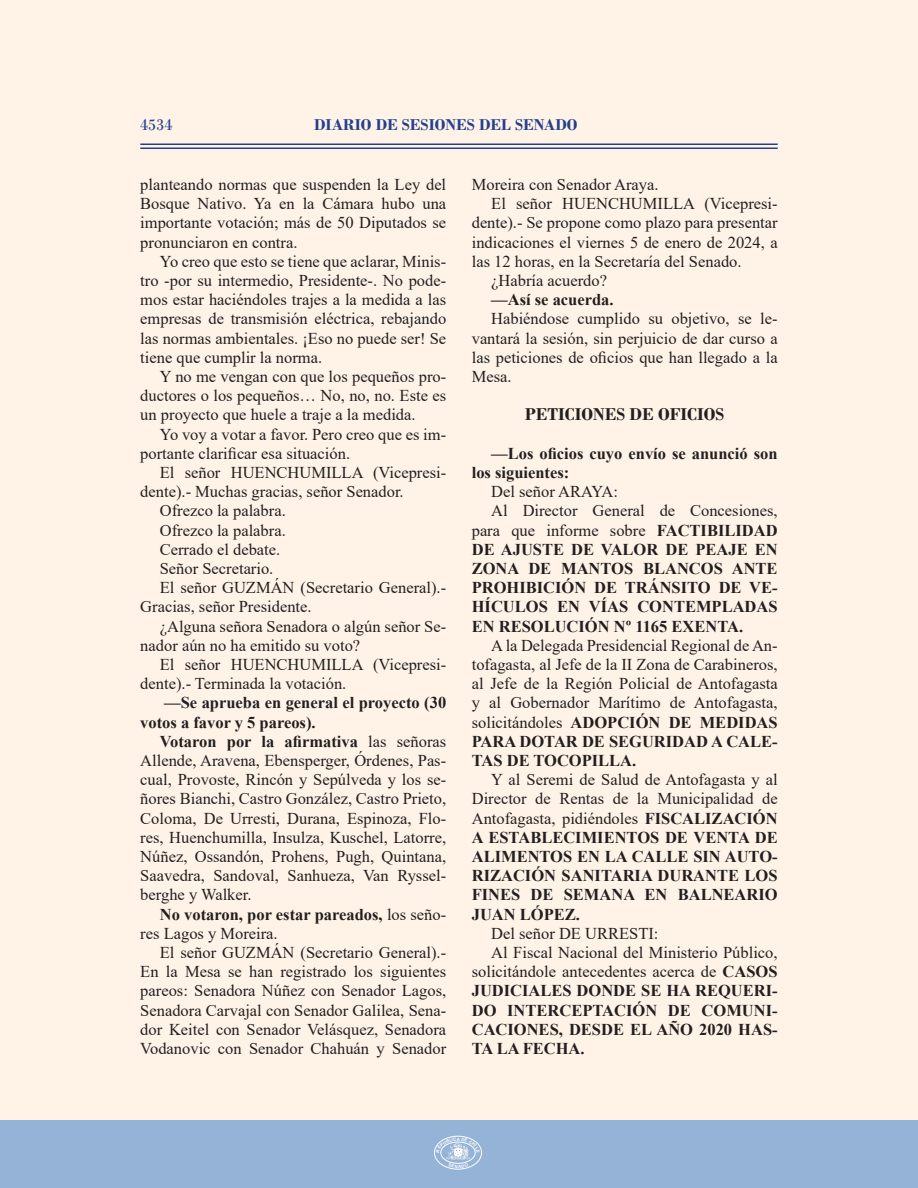
<style>
.page{position:relative;width:918px;height:1188px;background:#fff}
.page>*{position:absolute;margin:0;border:0;box-sizing:border-box;transform-origin:0 0}
.Título_Capítulo_Sesión{font:700 18px "Bodoni";color:#231f20}
.Párrafo_Texto_Sesión{font:16.5px/19.2px "Times New Roman";color:#231f20;text-align:justify}
.Párrafo_Texto_Sesión-2{font:700 16.5px/19.2px "Times New Roman";color:#231f20}
.t1{font:700 16.5px "Bodoni";color:#253f8e}
.t2{font:16.5px "Bodoni";color:#253f8e}
.t3{font:700 4.5px "Arial";color:#fff}
.s1{font-weight:700}
.s2{font-weight:400}
</style>
<div class="page">
<div style="left:0;top:1120px;width:918px;height:68px;background:#95b3d7"></div>
<div style="left:434px;top:1136px;width:48px;height:33px;border:1px solid #fff;border-radius:50%"></div>
<hr style="left:140px;top:148px;width:638px;height:1px;background:#253f8e">
<hr style="left:140px;top:144px;width:638px;height:1px;background:#253f8e">
<svg style="left:436px;top:1137px;width:44px;height:31px"></svg>
<p class="t2" style="left:140px;top:115px;width:34px">4534</p>
<p class="t1" style="left:314px;top:114px;width:265px">DIARIO DE SESIONES DEL SENADO</p>
<p class="Párrafo_Texto_Sesión" style="left:140px;top:174px;width:307px">planteando normas que suspenden la Ley del Bosque Nativo. Ya en la Cámara hubo una importante votación; más de 50 Diputados se pronunciaron en contra.</p>
<p class="Párrafo_Texto_Sesión" style="left:140px;top:251px;width:307px;text-indent:20px">Yo creo que esto se tiene que aclarar, Minis&shy;tro -por su intermedio, Presidente-. No pode&shy;mos estar haciéndoles trajes a la medida a las empresas de transmisión eléctrica, rebajando las normas ambientales. ¡Eso no puede ser! Se tiene que cumplir la norma.</p>
<p class="Párrafo_Texto_Sesión" style="left:140px;top:366px;width:307px;text-indent:20px">Y no me vengan con que los pequeños pro&shy;ductores o los pequeños… No, no, no. Este es un proyecto que huele a traje a la medida.</p>
<p class="Párrafo_Texto_Sesión" style="left:140px;top:424px;width:307px;text-indent:20px">Yo voy a votar a favor. Pero creo que es im&shy;portante clarificar esa situación.</p>
<p class="Párrafo_Texto_Sesión" style="left:140px;top:462px;width:307px;text-indent:20px">El señor HUENCHUMILLA (Vicepresi&shy;dente).- Muchas gracias, señor Senador.</p>
<p class="Párrafo_Texto_Sesión" style="left:160px;top:501px;width:127px">Ofrezco la palabra.</p>
<p class="Párrafo_Texto_Sesión" style="left:160px;top:520px;width:127px">Ofrezco la palabra.</p>
<p class="Párrafo_Texto_Sesión" style="left:160px;top:539px;width:122px">Cerrado el debate.</p>
<p class="Párrafo_Texto_Sesión" style="left:160px;top:558px;width:115px">Señor Secretario.</p>
<p class="Párrafo_Texto_Sesión" style="left:140px;top:578px;width:307px;text-indent:20px">El señor GUZMÁN (Secretario General).-<br>Gracias, señor Presidente.</p>
<p class="Párrafo_Texto_Sesión" style="left:140px;top:616px;width:307px;text-indent:20px">¿Alguna señora Senadora o algún señor Se&shy;nador aún no ha emitido su voto?</p>
<p class="Párrafo_Texto_Sesión" style="left:140px;top:654px;width:307px;text-indent:20px">El señor HUENCHUMILLA (Vicepresi&shy;dente).- Terminada la votación.</p>
<p class="Párrafo_Texto_Sesión-2" style="left:140px;top:693px;width:307px;text-indent:24px">—Se aprueba en general el proyecto (30 votos a favor y 5 pareos).</p>
<p class="Párrafo_Texto_Sesión" style="left:140px;top:731px;width:307px;text-indent:20px"><span class="s1">Votaron por la afirmativa</span> las señoras Allende, Aravena, Ebensperger, Órdenes, Pas&shy;cual, Provoste, Rincón y Sepúlveda y los se&shy;ñores Bianchi, Castro González, Castro Prieto, Coloma, De Urresti, Durana, Espinoza, Flo&shy;res, Huenchumilla, Insulza, Kuschel, Latorre, Núñez, Ossandón, Prohens, Pugh, Quintana, Saavedra, Sandoval, Sanhueza, Van Ryssel&shy;berghe y Walker.</p>
<p class="Párrafo_Texto_Sesión-2" style="left:140px;top:904px;width:307px;text-indent:20px">No votaron, por estar pareados, <span class="s2">los seño&shy;res Lagos y Moreira.</span></p>
<p class="Párrafo_Texto_Sesión" style="left:140px;top:942px;width:307px;text-indent:20px">El señor GUZMÁN (Secretario General).- En la Mesa se han registrado los siguientes pareos: Senadora Núñez con Senador Lagos, Senadora Carvajal con Senador Galilea, Sena&shy;dor Keitel con Senador Velásquez, Senadora Vodanovic con Senador Chahuán y Senador</p>
<p class="Párrafo_Texto_Sesión" style="left:472px;top:174px;width:188px">Moreira con Senador Araya.</p>
<p class="Párrafo_Texto_Sesión" style="left:472px;top:194px;width:307px;text-indent:20px">El señor HUENCHUMILLA (Vicepresi&shy;dente).- Se propone como plazo para presentar indicaciones el viernes 5 de enero de 2024, a las 12 horas, en la Secretaría del Senado.</p>
<p class="Párrafo_Texto_Sesión" style="left:491px;top:270px;width:117px">¿Habría acuerdo?</p>
<p class="Párrafo_Texto_Sesión-2" style="left:491px;top:290px;width:124px">—Así se acuerda.</p>
<p class="Párrafo_Texto_Sesión" style="left:472px;top:309px;width:307px;text-indent:20px">Habiéndose cumplido su objetivo, se le&shy;vantará la sesión, sin perjuicio de dar curso a las peticiones de oficios que han llegado a la Mesa.</p>
<p class="Título_Capítulo_Sesión" style="left:525px;top:404px;width:201px">PETICIONES DE OFICIOS</p>
<p class="Párrafo_Texto_Sesión-2" style="left:472px;top:443px;width:307px;text-indent:20px">—Los oficios cuyo envío se anunció son los siguientes:</p>
<p class="Párrafo_Texto_Sesión" style="left:491px;top:482px;width:128px">Del señor ARAYA:</p>
<p class="Párrafo_Texto_Sesión-2" style="left:472px;top:501px;width:307px;text-align:justify;text-indent:20px"><span class="s2">Al Director General de Concesiones, para que informe sobre</span> FACTIBILIDAD DE AJUSTE DE VALOR DE PEAJE EN ZONA DE MANTOS BLANCOS ANTE PROHIBICIÓN DE TRÁNSITO DE VE-HÍCULOS EN VÍAS CONTEMPLADAS EN RESOLUCIÓN Nº 1165 EXENTA.</p>
<p class="Párrafo_Texto_Sesión" style="left:472px;top:635px;width:307px;text-indent:20px">A la Delegada Presidencial Regional de An&shy;tofagasta, al Jefe de la II Zona de Carabineros, al Jefe de la Región Policial de Antofagasta y al Gobernador Marítimo de Antofagasta, solicitándoles <span class="s1">ADOPCIÓN DE MEDIDAS PARA DOTAR DE SEGURIDAD A CALE-TAS DE TOCOPILLA.</span></p>
<p class="Párrafo_Texto_Sesión-2" style="left:472px;top:770px;width:307px;text-align:justify;text-indent:20px"><span class="s2">Y al Seremi de Salud de Antofagasta y al Director de Rentas de la Municipalidad de Antofagasta, pidiéndoles</span> FISCALIZACIÓN A ESTABLECIMIENTOS DE VENTA DE ALIMENTOS EN LA CALLE SIN AUTO-RIZACIÓN SANITARIA DURANTE LOS FINES DE SEMANA EN BALNEARIO JUAN LÓPEZ.</p>
<p class="Párrafo_Texto_Sesión" style="left:491px;top:923px;width:169px">Del señor DE URRESTI:</p>
<p class="Párrafo_Texto_Sesión-2" style="left:472px;top:942px;width:307px;text-align:justify;text-indent:20px"><span class="s2">Al Fiscal Nacional del Ministerio Público, solicitándole antecedentes acerca de</span> CASOS JUDICIALES DONDE SE HA REQUERI-DO INTERCEPTACIÓN DE COMUNI-CACIONES, DESDE EL AÑO 2020 HAS-TA LA FECHA.</p>
<p class="t3" style="left:457px;top:1136px;width:5px">A</p>
</div>
